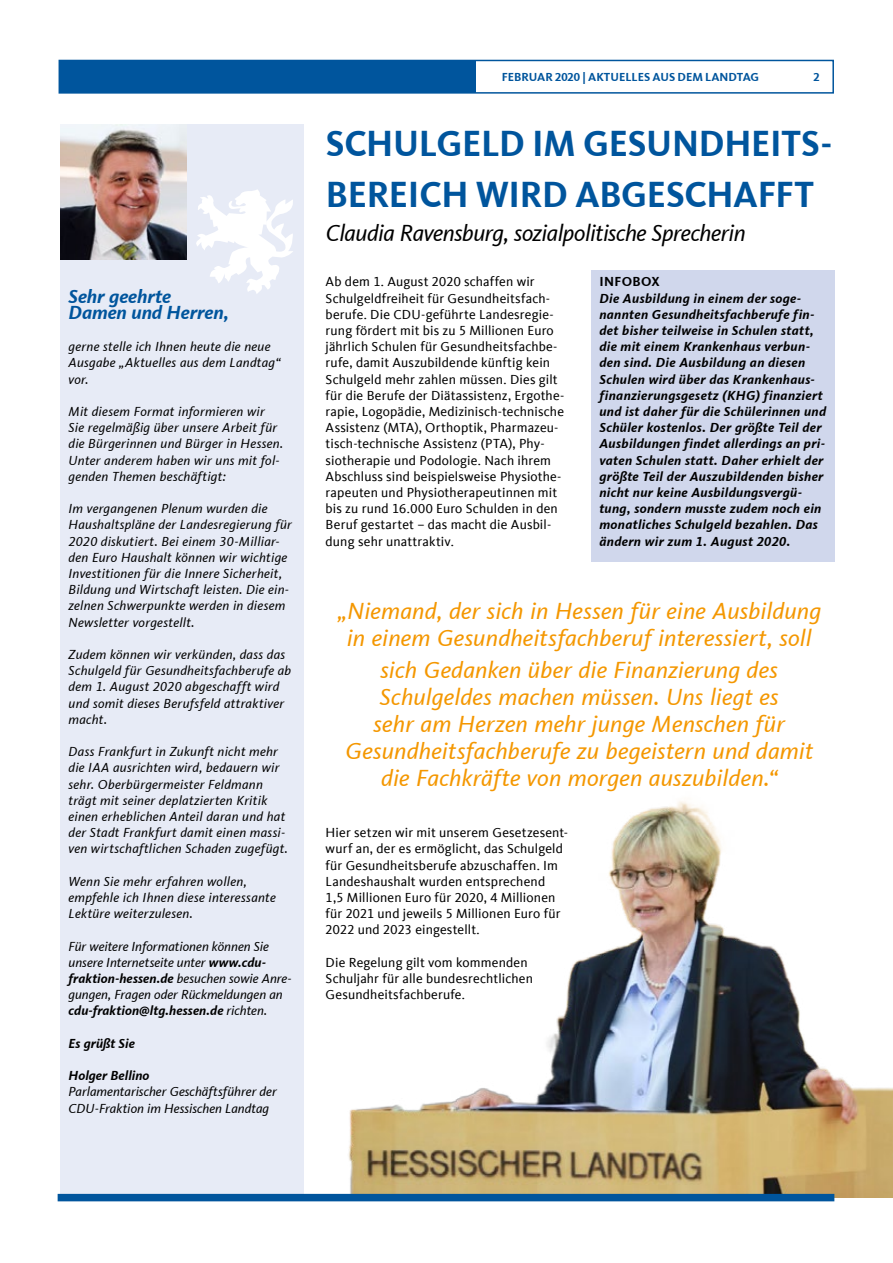
<style>
.page{position:relative;width:893px;height:1263px;background:#fff}
.page>*{position:absolute;margin:0;border:0;box-sizing:border-box;transform-origin:0 0}
.t1{font:700 37.5px/51px "CDU Kievit Tab";letter-spacing:-.01em;color:#00559d}
.t2{font:italic 24px/27px "CDU Kievit Tab";letter-spacing:.005em;color:#f49700;text-align:center}
.t3{font:italic 24px "CDU Kievit Tab";letter-spacing:-.025em;color:#000}
.t4{font:italic 700 19.5px/16.2px "CDU Kievit Tab";letter-spacing:-.005em;color:#00559d}
.t5{font:italic 13.5px/16.2px "CDU Kievit Tab";letter-spacing:.02em;color:#000}
.t6{font:13.5px/16.2px "CDU Kievit Tab";letter-spacing:.01em;color:#000}
.t7{font:italic 700 13.5px/16.2px "CDU Kievit Tab";letter-spacing:.025em;color:#000}
.t8{font:italic 13.5px/16.2px "CDU Kievit Tab";color:#000}
.t9{font:italic 700 13.5px "CDU Kievit Tab";letter-spacing:.005em;color:#000}
.t10{font:700 13.5px "CDU Kievit Tab";letter-spacing:.025em;color:#000}
.t11{font:700 12px "CDU Kievit Tab";color:#00559d}
.s1{font-weight:700}
</style>
<div class="page">
<div style="left:591px;top:270px;width:244px;height:292px;background:#d0d7ec"></div>
<div style="left:60px;top:125px;width:244px;height:1069px;background:#e7ebf6"></div>
<img style="left:60px;top:125px;width:126px;height:134px">
<svg style="left:196px;top:189px;width:97px;height:105px"></svg>
<div style="left:59px;top:60px;width:775px;height:34px;border:2px solid #00559d"></div>
<div style="left:60px;top:60px;width:416px;height:33px;background:#00559d"></div>
<img style="left:341px;top:801px;width:552px;height:396px">
<div style="left:58px;top:1194px;width:776px;height:7px;background:#00559d"></div>
<h3 class="t4" style="left:69px;top:288px;width:162px">Sehr geehrte<br>Damen und Herren,</h3>
<p class="t5" style="left:69px;top:339px;width:213px">gerne stelle ich Ihnen heute die neue<br>Ausgabe „Aktuelles aus dem Landtag“ vor.</p>
<p class="t5" style="left:69px;top:403px;width:216px">Mit diesem Format informieren wir Sie regelmäßig über unsere Arbeit für die Bürgerinnen und Bürger in Hessen.<br>Unter anderem haben wir uns mit fol&shy;genden Themen beschäftigt:</p>
<p class="t5" style="left:69px;top:501px;width:225px">Im vergangenen Plenum wurden die Haushaltspläne der Landesregierung für 2020 diskutiert. Bei einem 30-Milliar&shy;den Euro Haushalt können wir wichtige Investitionen für die Innere Sicherheit, Bildung und Wirtschaft leisten. Die ein&shy;zelnen Schwerpunkte werden in diesem Newsletter vorgestellt.</p>
<p class="t5" style="left:69px;top:646px;width:224px">Zudem können wir verkünden, dass das<br>Schulgeld für Gesundheitsfachberufe ab dem 1. August 2020 abgeschafft wird und somit dieses Berufsfeld attraktiver macht.</p>
<p class="t5" style="left:69px;top:744px;width:221px">Dass Frankfurt in Zukunft nicht mehr die IAA ausrichten wird, bedauern wir sehr. Oberbürgermeister Feldmann trägt mit seiner deplatzierten Kritik einen erheblichen Anteil daran und hat der Stadt Frankfurt damit einen massi&shy;ven wirtschaftlichen Schaden zugefügt.</p>
<p class="t5" style="left:69px;top:873px;width:209px">Wenn Sie mehr erfahren wollen, empfehle ich Ihnen diese interessante<br>Lektüre weiterzulesen.</p>
<p class="t8" style="left:69px;top:938px;width:224px">Für weitere Informationen können Sie unsere Internetseite unter <span class="s1">www.cdu&shy;fraktion-hessen.de</span> besuchen sowie Anre&shy;gungen, Fragen oder Rückmeldungen an <span class="s1">cdu-fraktion@ltg.hessen.de</span> richten.</p>
<p class="t9" style="left:69px;top:1035px;width:68px">Es grüßt Sie</p>
<p class="t9" style="left:69px;top:1068px;width:82px">Holger Bellino</p>
<p class="t8" style="left:69px;top:1084px;width:210px">Parlamentarischer Geschäftsführer der<br>CDU-Fraktion im Hessischen Landtag</p>
<p class="t11" style="left:502px;top:70px;width:259px">FEBRUAR 2020 | AKTUELLES AUS DEM LANDTAG</p>
<p class="t11" style="left:813px;top:70px;width:8px">2</p>
<h1 class="t1" style="left:326px;top:118px;width:508px">SCHULGELD IM GESUNDHEITS-<br>BEREICH WIRD ABGESCHAFFT</h1>
<h2 class="t3" style="left:326px;top:219px;width:422px">Claudia Ravensburg, sozialpolitische Sprecherin</h2>
<p class="t6" style="left:326px;top:274px;width:240px">Ab dem 1. August 2020 schaffen wir Schulgeldfreiheit für Gesundheitsfach&shy;berufe. Die CDU-geführte Landesregie&shy;rung fördert mit bis zu 5 Millionen Euro jährlich Schulen für Gesundheitsfachbe&shy;rufe, damit Auszubildende künftig kein Schulgeld mehr zahlen müssen. Dies gilt für die Berufe der Diätassistenz, Ergothe&shy;rapie, Logopädie, Medizinisch-technische Assistenz (MTA), Orthoptik, Pharmazeu&shy;tisch-technische Assistenz (PTA), Phy&shy;siotherapie und Podologie. Nach ihrem Abschluss sind beispielsweise Physiothe&shy;rapeuten und Physiotherapeutinnen mit bis zu rund 16.000 Euro Schulden in den Beruf gestartet – das macht die Ausbil&shy;dung sehr unattraktiv.</p>
<p class="t10" style="left:599px;top:274px;width:62px">INFOBOX</p>
<p class="t7" style="left:599px;top:290px;width:228px">Die Ausbildung in einem der soge&shy;nannten Gesundheitsfachberufe fin&shy;det bisher teilweise in Schulen statt, die mit einem Krankenhaus verbun&shy;den sind. Die Ausbildung an diesen Schulen wird über das Krankenhaus&shy;finanzierungsgesetz (KHG) finanziert und ist daher für die Schülerinnen und Schüler kostenlos. Der größte Teil der Ausbildungen findet allerdings an pri&shy;vaten Schulen statt. Daher erhielt der größte Teil der Auszubildenden bisher nicht nur keine Ausbildungsvergü&shy;tung, sondern musste zudem noch ein monatliches Schulgeld bezahlen. Das ändern wir zum 1. August 2020.</p>
<h2 class="t2" style="left:338px;top:597px;width:485px">„Niemand, der sich in Hessen für eine Ausbildung in einem Gesundheitsfachberuf interessiert, soll</h2>
<h2 class="t2" style="left:345px;top:656px;width:469px">sich Gedanken über die Finanzierung des Schulgeldes machen müssen. Uns liegt es<br>sehr am Herzen mehr junge Menschen für Gesundheitsfachberufe zu begeistern und damit die Fachkräfte von morgen auszubilden.“</h2>
<p class="t6" style="left:326px;top:825px;width:244px">Hier setzen wir mit unserem Gesetzesent&shy;wurf an, der es ermöglicht, das Schulgeld für Gesundheitsberufe abzuschaffen. Im Landeshaushalt wurden entsprechend<br>1,5 Millionen Euro für 2020, 4 Millionen für 2021 und jeweils 5 Millionen Euro für 2022 und 2023 eingestellt.</p>
<p class="t6" style="left:326px;top:954px;width:209px">Die Regelung gilt vom kommenden<br>Schuljahr für alle bundesrechtlichen<br>Gesundheitsfachberufe.</p>
</div>
